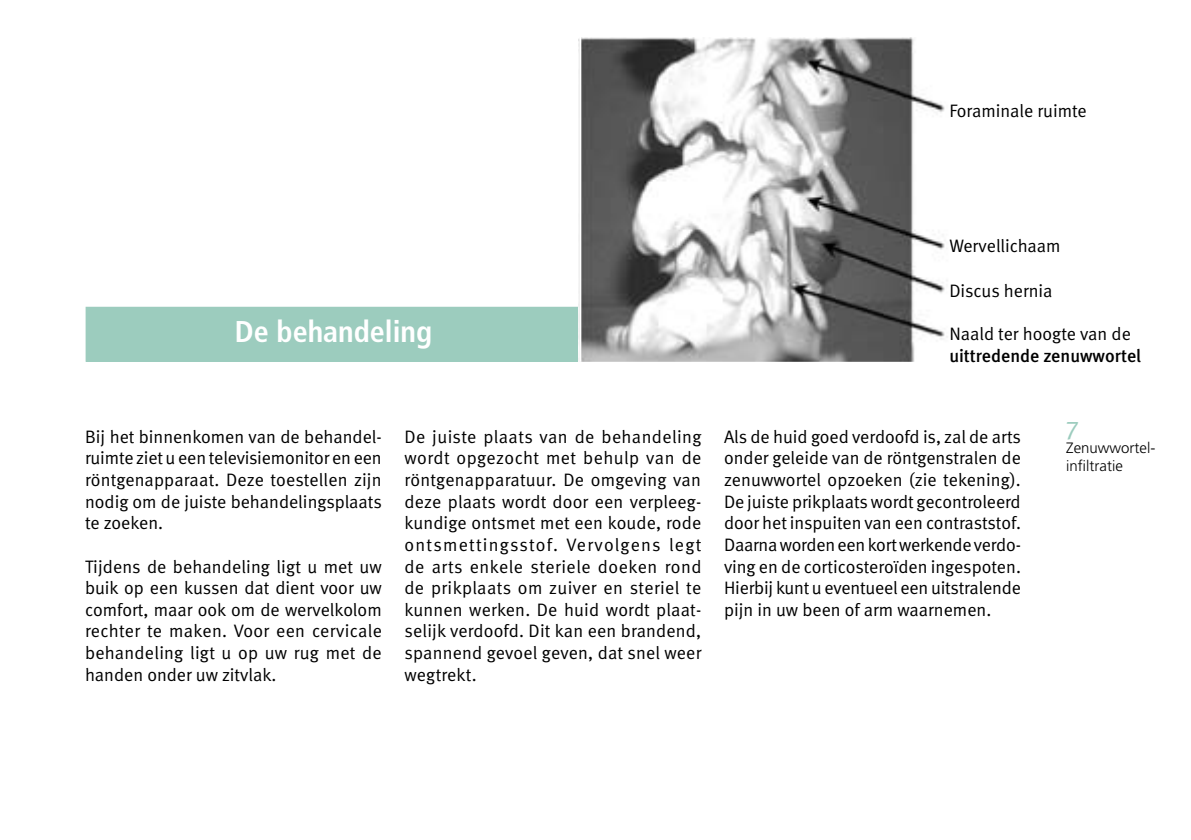
<style>
.page{position:relative;width:1191px;height:840px;background:#fff}
.page>*{position:absolute;margin:0;border:0;box-sizing:border-box;transform-origin:0 0}
.t1{font:700 condensed 30px "Frutiger";color:#fff}
.t2{font:18px/21.6px "Meta Normal";color:#000;text-align:justify}
.t3{font:500 18px "Meta";color:#000}
.t4{font:300 15px/18px "Frutiger";color:#000}
</style>
<div class="page">
<div style="left:86px;top:307px;width:494px;height:54px;background:#9cccbe"></div>
<div style="left:86px;top:306px;width:495px;height:55px;border:1px solid #9cccbe"></div>
<img style="left:581px;top:37px;width:364px;height:324px">
<hr style="left:579px;top:0;width:2px;height:361px;background:#fff">
<h1 class="t1" style="left:235px;top:313px;width:199px">De behandeling</h1>
<p class="t2" style="left:949px;top:100px;width:139px">Foraminale ruimte</p>
<p class="t2" style="left:949px;top:234px;width:113px">Wervellichaam</p>
<p class="t2" style="left:949px;top:280px;width:105px">Discus hernia</p>
<p class="t2" style="left:949px;top:323px;width:183px">Naald ter hoogte van de</p>
<p class="t3" style="left:949px;top:345px;width:193px">uittredende zenuwwortel</p>
<p class="t2" style="left:85px;top:425px;width:298px">Bij het binnenkomen van de behandel&shy;ruimte ziet u een televisiemonitor en een röntgenapparaat. Deze toestellen zijn nodig om de juiste behandelingsplaats te zoeken.</p>
<p class="t2" style="left:85px;top:555px;width:298px">Tijdens de behandeling ligt u met uw buik op een kussen dat dient voor uw comfort, maar ook om de wervelkolom rechter te maken. Voor een cervicale behandeling ligt u op uw rug met de handen onder uw zitvlak.</p>
<p class="t2" style="left:404px;top:425px;width:298px">De juiste plaats van de behandeling wordt opgezocht met behulp van de röntgenapparatuur. De omgeving van deze plaats wordt door een verpleeg&shy;kundige ontsmet met een koude, rode ontsmettingsstof. Vervolgens legt de arts enkele steriele doeken rond de prikplaats om zuiver en steriel te kunnen werken. De huid wordt plaat&shy;selijk verdoofd. Dit kan een brandend, spannend gevoel geven, dat snel weer wegtrekt.</p>
<p class="t2" style="left:724px;top:425px;width:298px">Als de huid goed verdoofd is, zal de arts onder geleide van de röntgenstralen de zenuwwortel opzoeken (zie tekening).<br>De juiste prikplaats wordt gecontroleerd door het inspuiten van een contraststof.<br>Daarna worden een kort werkende verdo&shy;ving en de corticosteroïden ingespoten.<br>Hierbij kunt u eventueel een uitstralende pijn in uw been of arm waarnemen.</p>
<p class="t4" style="left:1066px;top:439px;width:91px">Zenuwwortel&shy;infiltratie</p>
</div>
